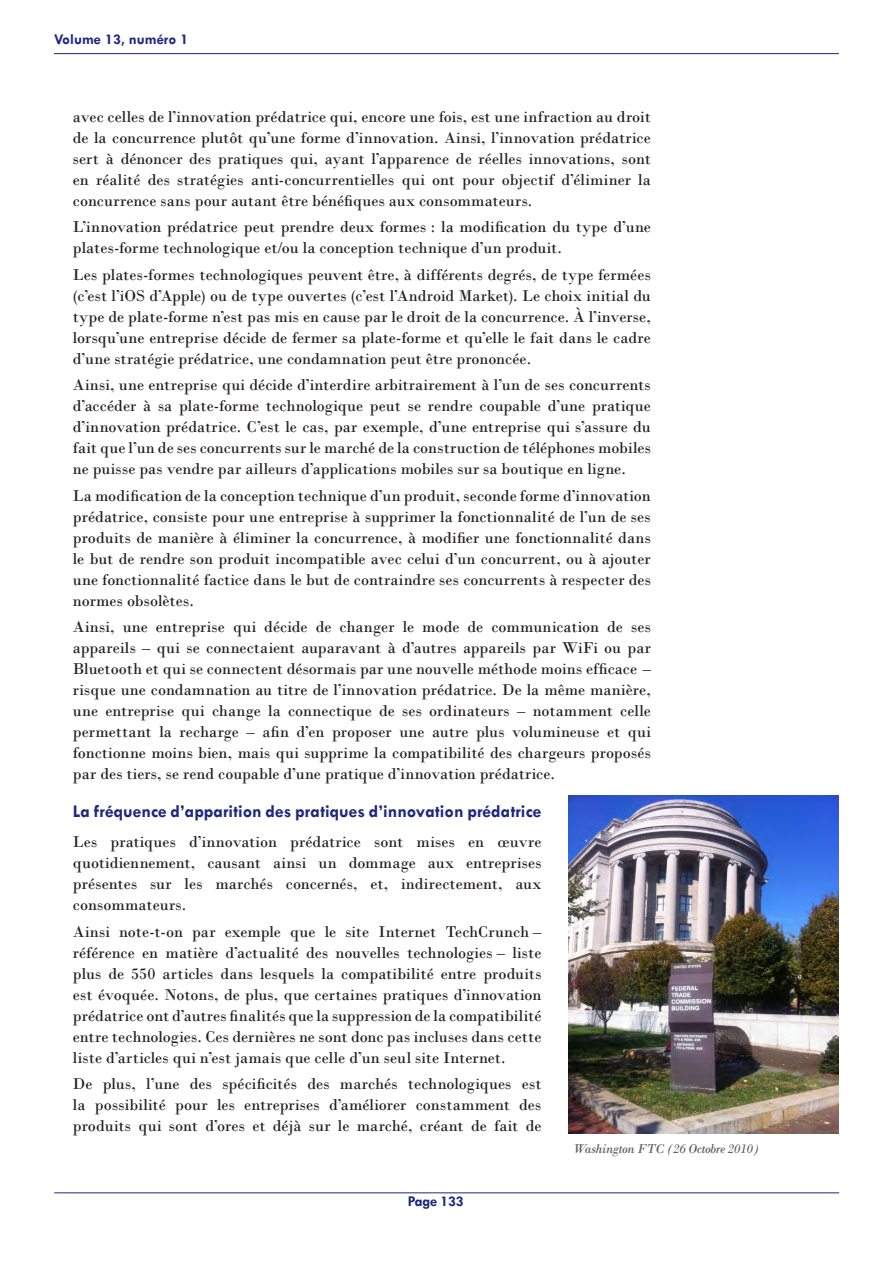
<style>
.page{position:relative;width:893px;height:1263px;background:#fff}
.page>*{position:absolute;margin:0;border:0;box-sizing:border-box;transform-origin:0 0}
.Article_-_Sous_titre{font:700 18px "Tw Cen";color:#202780}
.Article_-_Texte{font:16.5px/21px "Bodoni";letter-spacing:.005em;color:#231f20;text-align:justify}
.Article_-_Auteur_2_o{font:700 15px "Tw Cen";color:#202780}
.Article_-_Légendes_p{font:italic 13.5px "Bodoni";letter-spacing:-.025em;color:#5f5f5f}
</style>
<div class="page">
<hr style="left:54px;top:1192px;width:785px;height:1px;background:#202780">
<hr style="left:54px;top:53px;width:785px;height:1px;background:#202780">
<img style="left:569px;top:796px;width:270px;height:337px">
<p class="Article_-_Auteur_2_o" style="left:54px;top:30px;width:136px">Volume 13, numéro 1</p>
<p class="Article_-_Texte" style="left:73px;top:106px;width:579px">avec celles de l’innovation prédatrice qui, encore une fois, est une infraction au droit de la concurrence plutôt qu’une forme d’innovation. Ainsi, l’innovation prédatrice sert à dénoncer des pratiques qui, ayant l’apparence de réelles innovations, sont en réalité des stratégies anti-concurrentielles qui ont pour objectif d’éliminer la concurrence sans pour autant être bénéfiques aux consommateurs.</p>
<p class="Article_-_Texte" style="left:73px;top:216px;width:579px">L’innovation prédatrice peut prendre deux formes : la modification du type d’une plates-forme technologique et/ou la conception technique d’un produit.</p>
<p class="Article_-_Texte" style="left:73px;top:264px;width:579px">Les plates-formes technologiques peuvent être, à différents degrés, de type fermées (c’est l’iOS d’Apple) ou de type ouvertes (c’est l’Android Market). Le choix initial du type de plate-forme n’est pas mis en cause par le droit de la concurrence. À l’inverse, lorsqu’une entreprise décide de fermer sa plate-forme et qu’elle le fait dans le cadre d’une stratégie prédatrice, une condamnation peut être prononcée.</p>
<p class="Article_-_Texte" style="left:73px;top:374px;width:579px">Ainsi, une entreprise qui décide d’interdire arbitrairement à l’un de ses concurrents d’accéder à sa plate-forme technologique peut se rendre coupable d’une pratique d’innovation prédatrice. C’est le cas, par exemple, d’une entreprise qui s’assure du fait que l’un de ses concurrents sur le marché de la construction de téléphones mobiles ne puisse pas vendre par ailleurs d’applications mobiles sur sa boutique en ligne.</p>
<p class="Article_-_Texte" style="left:73px;top:485px;width:580px">La modification de la conception technique d’un produit, seconde forme d’innovation prédatrice, consiste pour une entreprise à supprimer la fonctionnalité de l’un de ses produits de manière à éliminer la concurrence, à modifier une fonctionnalité dans le but de rendre son produit incompatible avec celui d’un concurrent, ou à ajouter une fonctionnalité factice dans le but de contraindre ses concurrents à respecter des normes obsolètes.</p>
<p class="Article_-_Texte" style="left:73px;top:617px;width:580px">Ainsi, une entreprise qui décide de changer le mode de communication de ses appareils – qui se connectaient auparavant à d’autres appareils par WiFi ou par Bluetooth et qui se connectent désormais par une nouvelle méthode moins efficace – risque une condamnation au titre de l’innovation prédatrice. De la même manière, une entreprise qui change la connectique de ses ordinateurs – notamment celle permettant la recharge – afin d’en proposer une autre plus volumineuse et qui fonctionne moins bien, mais qui supprime la compatibilité des chargeurs proposés par des tiers, se rend coupable d’une pratique d’innovation prédatrice.</p>
<p class="Article_-_Sous_titre" style="left:73px;top:800px;width:470px">La fréquence d’apparition des pratiques d’innovation prédatrice</p>
<p class="Article_-_Texte" style="left:73px;top:831px;width:470px">Les pratiques d’innovation prédatrice sont mises en œuvre quotidiennement, causant ainsi un dommage aux entreprises présentes sur les marchés concernés, et, indirectement, aux consommateurs.</p>
<p class="Article_-_Texte" style="left:73px;top:921px;width:470px">Ainsi note-t-on par exemple que le site Internet TechCrunch – référence en matière d’actualité des nouvelles technologies – liste plus de 550 articles dans lesquels la compatibilité entre produits est évoquée. Notons, de plus, que certaines pratiques d’innovation prédatrice ont d’autres finalités que la suppression de la compatibilité entre technologies. Ces dernières ne sont donc pas incluses dans cette liste d’articles qui n’est jamais que celle d’un seul site Internet.</p>
<p class="Article_-_Texte" style="left:73px;top:1073px;width:470px">De plus, l’une des spécificités des marchés technologiques est la possibilité pour les entreprises d’améliorer constamment des produits qui sont d’ores et déjà sur le marché, créant de fait de</p>
<p class="Article_-_Légendes_p" style="left:574px;top:1140px;width:187px">Washington FTC (26 Octobre 2010)</p>
<p class="Article_-_Auteur_2_o" style="left:408px;top:1192px;width:57px">Page 133</p>
</div>
